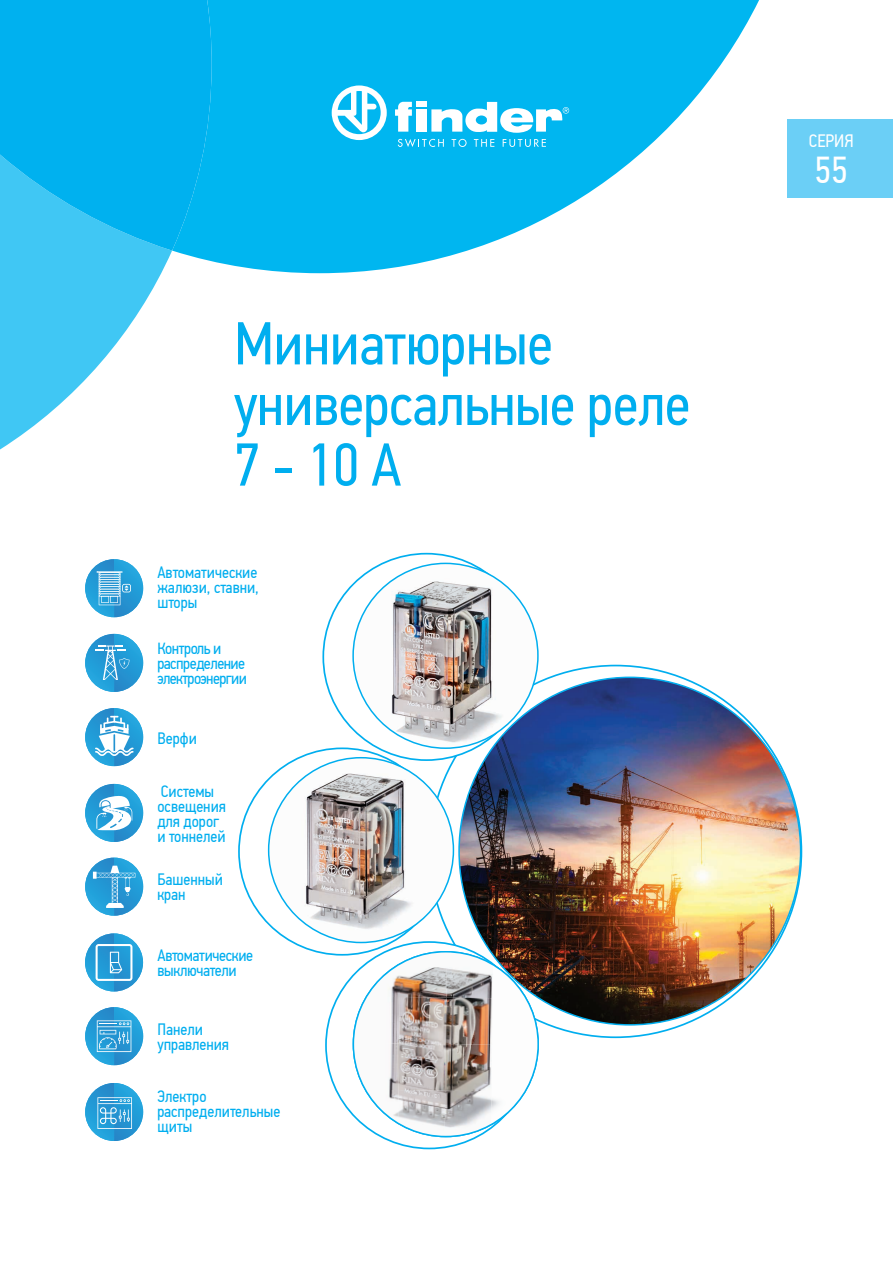
<style>
.page{position:relative;width:893px;height:1263px;background:#fff}
.page>*{position:absolute;margin:0;border:0;box-sizing:border-box;transform-origin:0 0}
.t1{font:60.6px/60.6px "PF Din Text Cond Pro";letter-spacing:-.01em;color:#00aeef}
.t2{font:37.5px "PF Din Text Cond Pro";color:#fff}
.t3{font:18px "PF Din Text Cond Pro";color:#fff}
.t4{font:16.5px/15px "PF Din Text Cond Pro";color:#00aeef}
.t5{font:16.5px/15px "PF Din Text Cond Pro";letter-spacing:-.035em;color:#00aeef}
.t6{font:16.5px/15px "PF Din Text Cond Pro";letter-spacing:-.02em;color:#00aeef}
</style>
<div class="page">
<div style="left:787px;top:119px;width:106px;height:79px;background:#6bcff6"></div>
<svg style="left:173px;top:0;width:586px;height:273px;fill:#00b6f0"></svg>
<svg style="left:0;top:251px;width:172px;height:198px;fill:#40c7f4"></svg>
<svg style="left:0;top:0;width:212px;height:251px;background:#08b4ef"></svg>
<img style="left:85px;top:559px;width:58px;height:58px">
<svg style="left:97px;top:571px;width:34px;height:34px"></svg>
<img style="left:85px;top:708px;width:58px;height:58px">
<svg style="left:95px;top:716px;width:39px;height:40px"></svg>
<img style="left:85px;top:634px;width:58px;height:58px">
<svg style="left:95px;top:645px;width:35px;height:35px"></svg>
<img style="left:85px;top:784px;width:58px;height:58px">
<svg style="left:95px;top:794px;width:37px;height:36px"></svg>
<img style="left:85px;top:858px;width:58px;height:58px">
<svg style="left:93px;top:866px;width:42px;height:42px;background:#49aadc"></svg>
<img style="left:85px;top:933px;width:58px;height:58px">
<svg style="left:96px;top:944px;width:36px;height:37px"></svg>
<img style="left:85px;top:1007px;width:58px;height:58px">
<svg style="left:97px;top:1020px;width:34px;height:32px"></svg>
<img style="left:85px;top:1083px;width:58px;height:58px">
<svg style="left:97px;top:1097px;width:35px;height:32px"></svg>
<svg style="left:547px;top:665px;width:255px;height:373px"></svg>
<svg style="left:238px;top:553px;width:301px;height:596px"></svg>
<img style="left:458px;top:676px;width:343px;height:349px">
<svg style="left:332px;top:85px;width:55px;height:55px"></svg>
<svg style="left:431px;top:102px;width:138px;height:31px"></svg>
<svg style="left:395px;top:102px;width:17px;height:30px"></svg>
<div style="left:416px;top:109px;width:10px;height:23px;background:#fff"></div>
<div style="left:416px;top:102px;width:10px;height:5px;background:#fff"></div>
<svg style="left:398px;top:139px;width:46px;height:8px"></svg>
<svg style="left:452px;top:139px;width:15px;height:8px"></svg>
<svg style="left:474px;top:139px;width:20px;height:8px"></svg>
<svg style="left:503px;top:139px;width:43px;height:8px"></svg>
<h1 class="t1" style="left:234px;top:313px;width:458px">Миниaтюрныe унивeрсaльныe рeлe<br>7 - 10 A</h1>
<p class="t4" style="left:157px;top:565px;width:103px;text-align:justify">Автоматические жалюзи, ставни, шторы</p>
<p class="t5" style="left:157px;top:641px;width:91px">Контроль и распределение электроэнергии</p>
<p class="t4" style="left:157px;top:730px;width:41px">Верфи</p>
<p class="t4" style="left:157px;top:784px;width:70px">Системы освещения для дорог и тоннелей</p>
<p class="t4" style="left:157px;top:872px;width:67px">Башенный кран</p>
<p class="t6" style="left:158px;top:947px;width:97px">Автоматические выключатели</p>
<p class="t4" style="left:157px;top:1021px;width:73px">Панели управления</p>
<p class="t4" style="left:157px;top:1089px;width:124px">Электро распределительные щиты</p>
<p class="t3" style="left:809px;top:130px;width:46px">СЕРИЯ</p>
<h2 class="t2" style="left:815px;top:148px;width:34px">55</h2>
</div>
